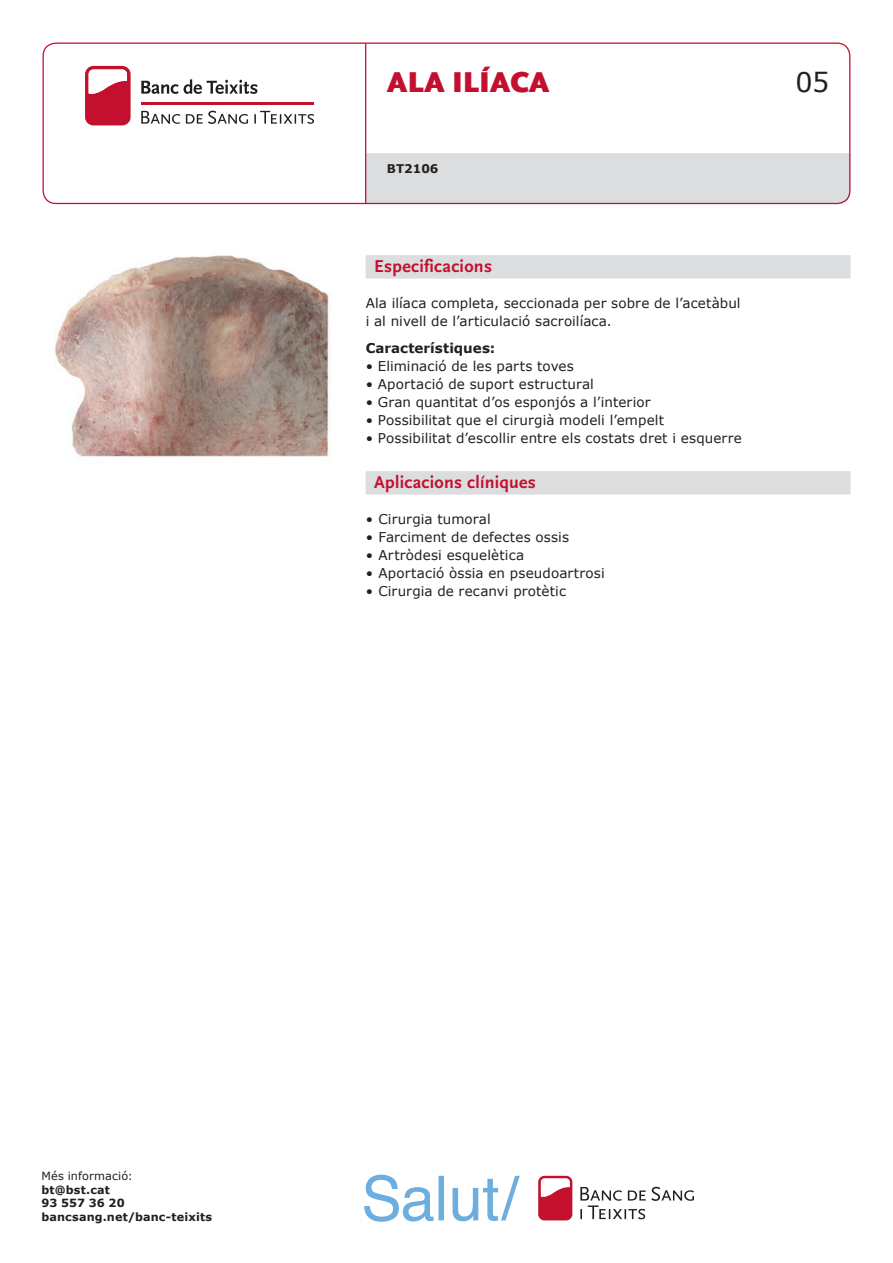
<style>
.page{position:relative;width:893px;height:1263px;background:#fff}
.page>*{position:absolute;margin:0;border:0;box-sizing:border-box;transform-origin:0 0}
.t1{font:900 30px "Scala Sans";letter-spacing:-.005em;color:#c3102f}
.t2{font:27px "Verdana";color:#231f20}
.t3{font:700 18px "Scala Sans";letter-spacing:.015em;color:#c3102f}
.t4{font:13.5px/18px "Verdana";letter-spacing:.01em;color:#231f20}
.t5{font:700 13.5px "Verdana";color:#231f20}
.t6{font:700 12px "Verdana";color:#231f20}
.t7{font:700 11.25px/13.5px "Verdana";letter-spacing:.01em;color:#231f20}
.t8{font:11.25px "Verdana";letter-spacing:.01em;color:#231f20}
</style>
<div class="page">
<div style="left:366px;top:153px;width:484px;height:51px;background:#dcdddf"></div>
<div style="left:43px;top:43px;width:807px;height:161px;border:1px solid #c3102f;border-radius:13px"></div>
<hr style="left:365px;top:44px;width:1px;height:159px;background:#c3102f">
<svg style="left:85px;top:66px;width:46px;height:59px"></svg>
<svg style="left:141px;top:79px;width:173px;height:45px"></svg>
<svg style="left:580px;top:1187px;width:114px;height:32px"></svg>
<svg style="left:538px;top:1176px;width:34px;height:44px"></svg>
<svg style="left:364px;top:1175px;width:156px;height:47px"></svg>
<div style="left:366px;top:255px;width:484px;height:24px;background:#dcdddf"></div>
<div style="left:366px;top:471px;width:484px;height:24px;background:#dcdddf"></div>
<img style="left:55px;top:255px;width:276px;height:203px">
<h1 class="t1" style="left:387px;top:66px;width:164px">ALA ILÍACA</h1>
<h2 class="t2" style="left:795px;top:64px;width:35px">05</h2>
<p class="t6" style="left:387px;top:160px;width:53px">BT2106</p>
<h3 class="t3" style="left:374px;top:257px;width:119px">Especificacions</h3>
<p class="t4" style="left:366px;top:294px;width:376px">Ala ilíaca completa, seccionada per sobre de l’acetàbul i al nivell de l’articulació sacroilíaca.</p>
<p class="t5" style="left:366px;top:339px;width:131px">Característiques:</p>
<p class="t4" style="left:366px;top:357px;width:210px">• Eliminació de les parts toves</p>
<p class="t4" style="left:366px;top:375px;width:230px">• Aportació de suport estructural</p>
<p class="t4" style="left:366px;top:393px;width:286px">• Gran quantitat d’os esponjós a l’interior</p>
<p class="t4" style="left:366px;top:411px;width:300px">• Possibilitat que el cirurgià modeli l’empelt</p>
<p class="t4" style="left:366px;top:429px;width:378px">• Possibilitat d’escollir entre els costats dret i esquerre</p>
<h3 class="t3" style="left:374px;top:473px;width:163px">Aplicacions clíniques</h3>
<p class="t4" style="left:366px;top:510px;width:127px">• Cirurgia tumoral</p>
<p class="t4" style="left:366px;top:528px;width:205px">• Farciment de defectes ossis</p>
<p class="t4" style="left:366px;top:546px;width:160px">• Artròdesi esquelètica</p>
<p class="t4" style="left:366px;top:564px;width:241px">• Aportació òssia en pseudoartrosi</p>
<p class="t4" style="left:366px;top:582px;width:202px">• Cirurgia de recanvi protètic</p>
<p class="t8" style="left:42px;top:1168px;width:93px">Més informació:</p>
<p class="t7" style="left:42px;top:1182px;width:172px">bt@bst.cat<br>93 557 36 20 bancsang.net/banc-teixits</p>
</div>
